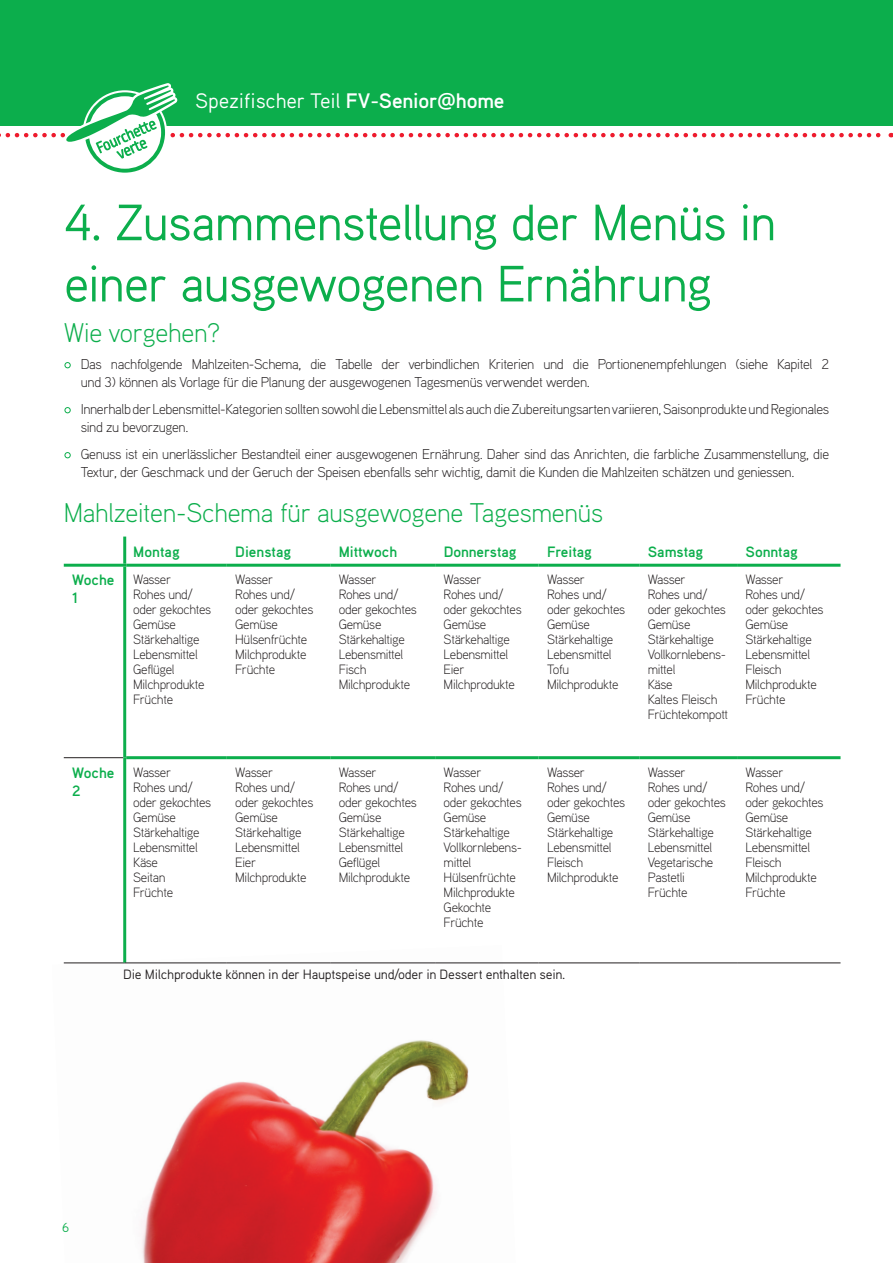
<style>
.page{position:relative;width:893px;height:1263px;background:#fff}
.page>*{position:absolute;margin:0;border:0;box-sizing:border-box;transform-origin:0 0}
.t1{font:51px/61.2px "Aaux Pro OT";letter-spacing:-.03em;color:#0cae4c}
.t2{font:300 27px "Aaux Pro OT";letter-spacing:-.01em;color:#0cae4c}
.t3{font:21px "Aaux Pro OT";letter-spacing:-.01em;color:#fff}
.t4{font:700 15px/18px "Aaux Pro OT";color:#0cae4c}
.t5{font:300 14.25px/18px "Aaux Pro OT";letter-spacing:-.025em;color:#231f20}
.t6{font:300 13.5px/15px "Aaux Pro OT";letter-spacing:-.025em;color:#231f20}
.t7{font:13.5px "Aaux Pro OT";letter-spacing:-.02em;color:#231f20}
.t8{font:13.05px "Aaux Pro OT";color:#0cae4c}
.s1{font-weight:700}
.s2{font-family:"Open Sans";font-weight:600}
.s3{font-size:18px;color:#0cae4c}
</style>
<div class="page">
<img style="left:63px;top:945px;width:453px;height:318px">
<div style="left:0;top:0;width:893px;height:126px;background:#0cae4c"></div>
<svg style="left:0;top:83px;width:892px;height:90px"></svg>
<hr style="left:123px;top:537px;width:3px;height:27px;background:#0cae4c">
<hr style="left:64px;top:757px;width:59px;height:1px;background:#231f20">
<hr style="left:64px;top:963px;width:61px;height:1px;background:#231f20">
<hr style="left:64px;top:564px;width:62px;height:3px;background:#0cae4c">
<hr style="left:126px;top:564px;width:101px;height:3px;background:#0cae4c">
<hr style="left:227px;top:564px;width:103px;height:3px;background:#0cae4c">
<hr style="left:330px;top:564px;width:105px;height:3px;background:#0cae4c">
<hr style="left:435px;top:564px;width:104px;height:3px;background:#0cae4c">
<hr style="left:539px;top:564px;width:100px;height:3px;background:#0cae4c">
<hr style="left:639px;top:564px;width:98px;height:3px;background:#0cae4c">
<hr style="left:737px;top:564px;width:103px;height:3px;background:#0cae4c">
<hr style="left:126px;top:756px;width:101px;height:3px;background:#0cae4c">
<hr style="left:227px;top:756px;width:103px;height:3px;background:#0cae4c">
<hr style="left:330px;top:756px;width:105px;height:3px;background:#0cae4c">
<hr style="left:435px;top:756px;width:104px;height:3px;background:#0cae4c">
<hr style="left:539px;top:756px;width:100px;height:3px;background:#0cae4c">
<hr style="left:639px;top:756px;width:98px;height:3px;background:#0cae4c">
<hr style="left:737px;top:756px;width:103px;height:3px;background:#0cae4c">
<hr style="left:123px;top:567px;width:3px;height:191px;background:#0cae4c">
<hr style="left:123px;top:758px;width:3px;height:205px;background:#0cae4c">
<hr style="left:125px;top:963px;width:102px;height:1px;background:#231f20">
<hr style="left:227px;top:963px;width:103px;height:1px;background:#231f20">
<hr style="left:330px;top:963px;width:105px;height:1px;background:#231f20">
<hr style="left:435px;top:963px;width:104px;height:1px;background:#231f20">
<hr style="left:539px;top:963px;width:100px;height:1px;background:#231f20">
<hr style="left:639px;top:963px;width:98px;height:1px;background:#231f20">
<hr style="left:737px;top:963px;width:103px;height:1px;background:#231f20">
<h3 class="t3" style="left:195px;top:87px;width:311px">Spezifischer Teil <span class="s1">FV-Senior</span><span class="s2">@</span><span class="s1">home</span></h3>
<h1 class="t1" style="left:64px;top:190px;width:714px">4. Zusammenstellung der Menüs in einer ausgewogenen Ernährung</h1>
<h2 class="t2" style="left:64px;top:316px;width:158px">Wie vorgehen?</h2>
<p class="t5" style="left:81px;top:355px;width:750px;text-indent:-17px"><span class="s3">•</span> Das nachfolgende Mahlzeiten-Schema, die Tabelle der verbindlichen Kriterien und die Portionenempfehlungen (siehe Kapitel 2 und 3) können als Vorlage für die Planung der ausgewogenen Tagesmenüs verwendet werden.</p>
<p class="t5" style="left:81px;top:400px;width:750px;text-indent:-17px"><span class="s3">•</span> Innerhalb der Lebensmittel-Kategorien sollten sowohl die Lebensmittel als auch die Zubereitungsarten variieren, Saisonprodukte und Regionales sind zu bevorzugen.</p>
<p class="t5" style="left:81px;top:445px;width:750px;text-indent:-17px"><span class="s3">•</span> Genuss ist ein unerlässlicher Bestandteil einer ausgewogenen Ernährung. Daher sind das Anrichten, die farbliche Zusammenstellung, die<br>Textur, der Geschmack und der Geruch der Speisen ebenfalls sehr wichtig, damit die Kunden die Mahlzeiten schätzen und geniessen.</p>
<h2 class="t2" style="left:64px;top:496px;width:541px">Mahlzeiten-Schema für ausgewogene Tagesmenüs</h2>
<p class="t4" style="left:133px;top:542px;width:48px">Montag</p>
<p class="t4" style="left:235px;top:542px;width:57px">Dienstag</p>
<p class="t4" style="left:339px;top:542px;width:60px">Mittwoch</p>
<p class="t4" style="left:444px;top:542px;width:74px">Donnerstag</p>
<p class="t4" style="left:547px;top:542px;width:46px">Freitag</p>
<p class="t4" style="left:648px;top:542px;width:57px">Samstag</p>
<p class="t4" style="left:746px;top:542px;width:54px">Sonntag</p>
<p class="t4" style="left:72px;top:571px;width:44px">Woche<br>1</p>
<p class="t6" style="left:133px;top:571px;width:80px">Wasser<br>Rohes und/ oder gekochtes<br>Gemüse<br>Stärkehaltige<br>Lebensmittel<br>Geflügel<br>Milchprodukte<br>Früchte</p>
<p class="t6" style="left:235px;top:571px;width:80px">Wasser<br>Rohes und/ oder gekochtes<br>Gemüse<br>Hülsenfrüchte<br>Milchprodukte<br>Früchte</p>
<p class="t6" style="left:339px;top:571px;width:80px">Wasser<br>Rohes und/ oder gekochtes<br>Gemüse<br>Stärkehaltige<br>Lebensmittel<br>Fisch<br>Milchprodukte</p>
<p class="t6" style="left:444px;top:571px;width:80px">Wasser<br>Rohes und/ oder gekochtes<br>Gemüse<br>Stärkehaltige<br>Lebensmittel<br>Eier<br>Milchprodukte</p>
<p class="t6" style="left:547px;top:571px;width:80px">Wasser<br>Rohes und/ oder gekochtes<br>Gemüse<br>Stärkehaltige<br>Lebensmittel<br>Tofu<br>Milchprodukte</p>
<p class="t6" style="left:648px;top:571px;width:82px">Wasser<br>Rohes und/ oder gekochtes<br>Gemüse<br>Stärkehaltige<br>Vollkornlebens&shy;mittel<br>Käse<br>Kaltes Fleisch<br>Früchtekompott</p>
<p class="t6" style="left:746px;top:571px;width:80px">Wasser<br>Rohes und/ oder gekochtes<br>Gemüse<br>Stärkehaltige<br>Lebensmittel<br>Fleisch<br>Milchprodukte<br>Früchte</p>
<p class="t4" style="left:72px;top:763px;width:44px">Woche<br>2</p>
<p class="t6" style="left:133px;top:764px;width:80px">Wasser<br>Rohes und/ oder gekochtes<br>Gemüse<br>Stärkehaltige<br>Lebensmittel<br>Käse<br>Seitan<br>Früchte</p>
<p class="t6" style="left:235px;top:764px;width:80px">Wasser<br>Rohes und/ oder gekochtes<br>Gemüse<br>Stärkehaltige<br>Lebensmittel<br>Eier<br>Milchprodukte</p>
<p class="t6" style="left:339px;top:764px;width:80px">Wasser<br>Rohes und/ oder gekochtes<br>Gemüse<br>Stärkehaltige<br>Lebensmittel<br>Geflügel<br>Milchprodukte</p>
<p class="t6" style="left:444px;top:764px;width:80px">Wasser<br>Rohes und/ oder gekochtes<br>Gemüse<br>Stärkehaltige<br>Vollkornlebens&shy;mittel<br>Hülsenfrüchte<br>Milchprodukte<br>Gekochte<br>Früchte</p>
<p class="t6" style="left:547px;top:764px;width:80px">Wasser<br>Rohes und/ oder gekochtes<br>Gemüse<br>Stärkehaltige<br>Lebensmittel<br>Fleisch<br>Milchprodukte</p>
<p class="t6" style="left:648px;top:764px;width:80px">Wasser<br>Rohes und/ oder gekochtes<br>Gemüse<br>Stärkehaltige<br>Lebensmittel<br>Vegetarische<br>Pastetli<br>Früchte</p>
<p class="t6" style="left:746px;top:764px;width:80px">Wasser<br>Rohes und/ oder gekochtes<br>Gemüse<br>Stärkehaltige<br>Lebensmittel<br>Fleisch<br>Milchprodukte<br>Früchte</p>
<p class="t7" style="left:123px;top:966px;width:444px">Die Milchprodukte können in der Hauptspeise und/oder in Dessert enthalten sein.</p>
<p class="t8" style="left:62px;top:1219px;width:9px">6</p>
</div>
